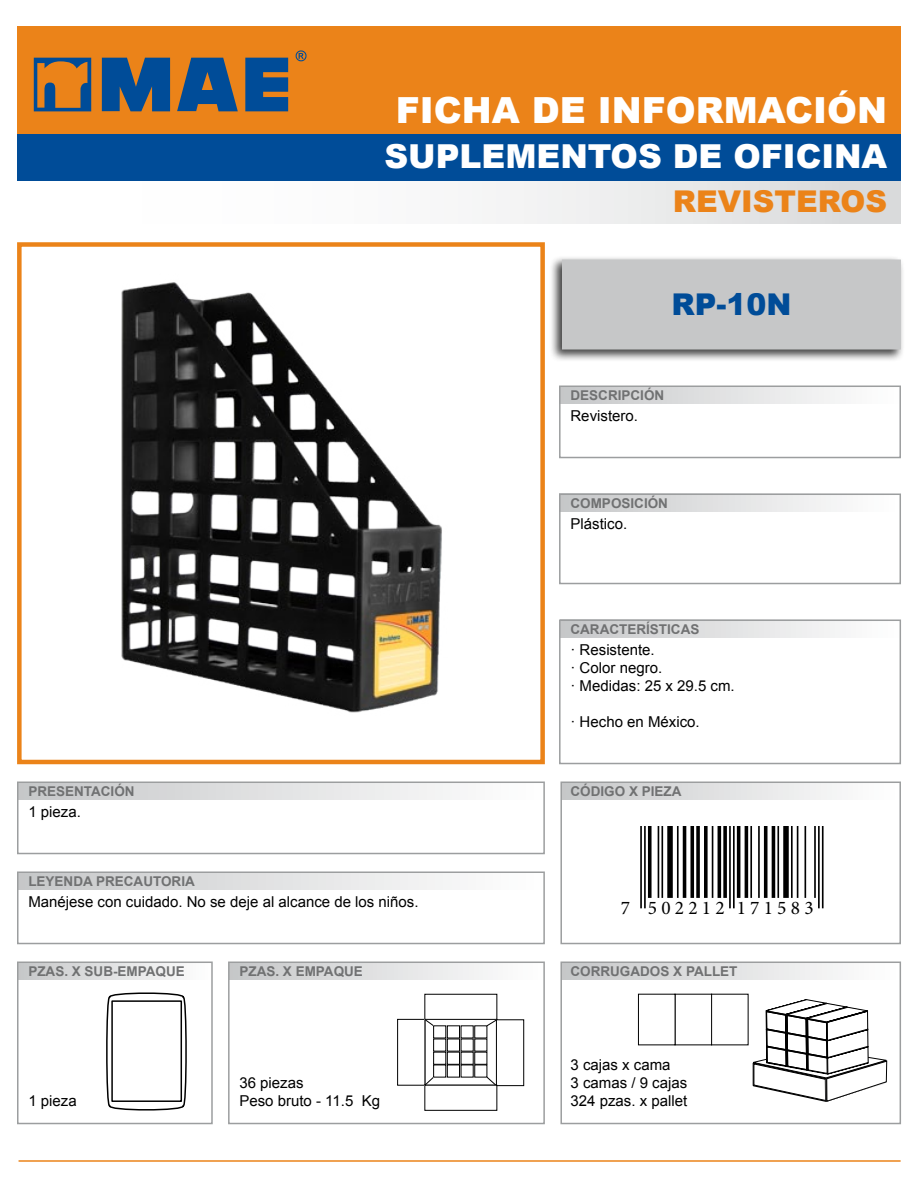
<style>
.page{position:relative;width:918px;height:1188px;background:#fff}
.page>*{position:absolute;margin:0;border:0;box-sizing:border-box;transform-origin:0 0}
.t1{font:900 36px "Arial";color:#fff}
.t2{font:900 33px "Arial";color:#fff}
.t3{font:900 30px "Arial";color:#eb8319}
.t4{font:900 30px "Arial";color:#004c98}
.t5{font:19.35px "Minion Pro";letter-spacing:.22em;color:#000}
.t6{font:15px/18px "Arial";color:#000}
.t7{font:700 13.5px "Arial";color:#707172}
</style>
<div class="page">
<div style="left:229px;top:963px;width:314px;height:17px;background:linear-gradient(to right,#c6c7c9,#fff)"></div>
<svg style="left:563px;top:965px;width:189px;height:15px;background:#d6d7d8"></svg>
<div style="left:561px;top:783px;width:338px;height:17px;background:linear-gradient(to right,#c6c7c9,#fff)"></div>
<div style="left:17px;top:170px;width:884px;height:54px;background:linear-gradient(to right,#fff,#dddedf)"></div>
<div style="left:17px;top:116px;width:884px;height:65px;background:#004c98"></div>
<div style="left:17px;top:26px;width:884px;height:108px;background:#eb8319"></div>
<hr style="left:19px;top:1160px;width:882px;height:2px;background:#eb8319">
<div style="left:17px;top:242px;width:528px;height:522px;border:4px solid #eb8319"></div>
<div style="left:549px;top:256px;width:356px;height:106px;background:#000;opacity:.75"></div>
<div style="left:562px;top:260px;width:339px;height:90px;background:#c6c7c8"></div>
<div style="left:560px;top:386px;width:340px;height:18px;background:linear-gradient(to right,#c6c7c9,#fff)"></div>
<div style="left:560px;top:494px;width:340px;height:18px;background:linear-gradient(to right,#c6c7c9,#fff)"></div>
<div style="left:560px;top:620px;width:340px;height:18px;background:linear-gradient(to right,#c6c7c8,#fff)"></div>
<div style="left:559px;top:620px;width:342px;height:144px;border:2px solid #9c9e9f"></div>
<div style="left:18px;top:783px;width:526px;height:17px;background:linear-gradient(to right,#c6c7c9,#fff)"></div>
<div style="left:559px;top:386px;width:342px;height:72px;border:2px solid #9c9e9f"></div>
<div style="left:559px;top:494px;width:342px;height:90px;border:2px solid #9c9e9f"></div>
<div style="left:17px;top:782px;width:528px;height:72px;border:2px solid #9c9e9f"></div>
<svg style="left:102px;top:58px;width:68px;height:53px;background:#215385"></svg>
<svg style="left:177px;top:58px;width:61px;height:53px"></svg>
<svg style="left:245px;top:58px;width:43px;height:53px;background:#1c5288"></svg>
<svg style="left:34px;top:58px;width:57px;height:53px"></svg>
<svg style="left:296px;top:50px;width:11px;height:11px"></svg>
<div style="left:18px;top:873px;width:526px;height:16px;background:linear-gradient(to right,#c6c7c9,#fff)"></div>
<div style="left:17px;top:871px;width:528px;height:73px;border:2px solid #9c9e9f"></div>
<div style="left:18px;top:963px;width:193px;height:17px;background:linear-gradient(to right,#c6c7c9,#fff)"></div>
<div style="left:228px;top:962px;width:317px;height:162px;border:2px solid #9c9e9f"></div>
<div style="left:17px;top:962px;width:196px;height:162px;border:2px solid #9c9e9f"></div>
<div style="left:560px;top:962px;width:341px;height:162px;border:2px solid #9c9e9f"></div>
<div style="left:560px;top:782px;width:341px;height:162px;border:2px solid #9c9e9f"></div>
<hr style="left:640px;top:827px;width:2px;height:81px;background:#000">
<hr style="left:644px;top:827px;width:2px;height:81px;background:#000">
<svg style="left:648px;top:827px;width:4px;height:71px"></svg>
<hr style="left:658px;top:827px;width:1px;height:71px;background:#000">
<hr style="left:661px;top:827px;width:2px;height:71px;background:#000">
<div style="left:667px;top:827px;width:6px;height:71px;background:#000"></div>
<hr style="left:677px;top:827px;width:2px;height:71px;background:#000">
<hr style="left:683px;top:827px;width:3px;height:71px;background:#000">
<svg style="left:690px;top:827px;width:4px;height:71px"></svg>
<svg style="left:696px;top:827px;width:4px;height:71px"></svg>
<svg style="left:704px;top:827px;width:4px;height:71px"></svg>
<hr style="left:712px;top:827px;width:1px;height:71px;background:#000">
<hr style="left:718px;top:827px;width:3px;height:71px;background:#000">
<svg style="left:723px;top:827px;width:4px;height:71px"></svg>
<hr style="left:729px;top:827px;width:2px;height:81px;background:#000">
<hr style="left:733px;top:827px;width:2px;height:81px;background:#000">
<hr style="left:737px;top:827px;width:3px;height:71px;background:#000">
<hr style="left:745px;top:827px;width:3px;height:71px;background:#000">
<hr style="left:750px;top:827px;width:2px;height:71px;background:#000">
<hr style="left:758px;top:827px;width:2px;height:71px;background:#000">
<svg style="left:764px;top:827px;width:4px;height:57px"></svg>
<hr style="left:772px;top:827px;width:3px;height:71px;background:#000">
<hr style="left:777px;top:827px;width:2px;height:71px;background:#000">
<div style="left:783px;top:827px;width:6px;height:71px;background:#000"></div>
<hr style="left:791px;top:827px;width:2px;height:71px;background:#000">
<hr style="left:797px;top:827px;width:1px;height:71px;background:#000">
<hr style="left:805px;top:827px;width:1px;height:71px;background:#000">
<hr style="left:814px;top:827px;width:2px;height:71px;background:#000">
<hr style="left:818px;top:827px;width:2px;height:81px;background:#000">
<hr style="left:822px;top:827px;width:2px;height:81px;background:#000">
<svg style="left:106px;top:992px;width:81px;height:119px"></svg>
<div style="left:112px;top:1001px;width:69px;height:100px;background:#fff"></div>
<div style="left:111px;top:1000px;width:71px;height:102px;border:2px solid #000"></div>
<svg style="left:425px;top:1020px;width:8px;height:7px"></svg>
<svg style="left:487px;top:1020px;width:9px;height:7px"></svg>
<svg style="left:486px;top:1076px;width:12px;height:11px"></svg>
<svg style="left:425px;top:1076px;width:10px;height:9px"></svg>
<div style="left:496px;top:1019px;width:28px;height:67px;border:1px solid #000"></div>
<div style="left:397px;top:1019px;width:28px;height:67px;border:1px solid #000"></div>
<div style="left:424px;top:994px;width:73px;height:26px;border:1px solid #000"></div>
<div style="left:424px;top:1085px;width:73px;height:26px;border:1px solid #000"></div>
<div style="left:433px;top:1025px;width:13px;height:13px;border:1px solid #000"></div>
<div style="left:447px;top:1025px;width:13px;height:13px;border:1px solid #000"></div>
<div style="left:433px;top:1038px;width:13px;height:14px;border:1px solid #000"></div>
<div style="left:447px;top:1038px;width:13px;height:14px;border:1px solid #000"></div>
<div style="left:461px;top:1038px;width:13px;height:14px;border:1px solid #000"></div>
<div style="left:474px;top:1038px;width:13px;height:14px;border:1px solid #000"></div>
<div style="left:433px;top:1052px;width:13px;height:13px;border:1px solid #000"></div>
<div style="left:447px;top:1052px;width:13px;height:13px;border:1px solid #000"></div>
<div style="left:433px;top:1064px;width:13px;height:14px;border:1px solid #000"></div>
<div style="left:447px;top:1064px;width:13px;height:14px;border:1px solid #000"></div>
<div style="left:461px;top:1064px;width:13px;height:14px;border:1px solid #000"></div>
<div style="left:474px;top:1064px;width:13px;height:14px;border:1px solid #000"></div>
<div style="left:675px;top:994px;width:37px;height:51px;border:1px solid #000"></div>
<div style="left:638px;top:994px;width:38px;height:51px;border:1px solid #000"></div>
<svg style="left:752px;top:884px;width:138px;height:278px"></svg>
<img style="left:121px;top:282px;width:321px;height:431px">
<h1 class="t1" style="left:396px;top:84px;width:493px">FICHA DE INFORMACIÓN</h1>
<h2 class="t2" style="left:384px;top:132px;width:504px">SUPLEMENTOS DE OFICINA</h2>
<h3 class="t3" style="left:673px;top:180px;width:216px">REVISTEROS</h3>
<h3 class="t4" style="left:671px;top:282px;width:121px">RP-10N</h3>
<p class="t7" style="left:571px;top:387px;width:95px">DESCRIPCIÓN</p>
<p class="t6" style="left:571px;top:407px;width:69px">Revistero.</p>
<p class="t7" style="left:571px;top:495px;width:99px">COMPOSICIÓN</p>
<p class="t6" style="left:571px;top:515px;width:58px">Plástico.</p>
<p class="t7" style="left:571px;top:621px;width:130px">CARACTERÍSTICAS</p>
<p class="t7" style="left:28px;top:783px;width:108px">PRESENTACIÓN</p>
<p class="t6" style="left:28px;top:803px;width:54px">1 pieza.</p>
<p class="t7" style="left:28px;top:873px;width:168px">LEYENDA PRECAUTORIA</p>
<p class="t6" style="left:28px;top:893px;width:392px">Manéjese con cuidado. No se deje al alcance de los niños.</p>
<p class="t6" style="left:571px;top:641px;width:166px">· Resistente.<br>· Color negro.<br>· Medidas: 25 x 29.5 cm.</p>
<p class="t6" style="left:571px;top:713px;width:131px">· Hecho en México.</p>
<p class="t7" style="left:571px;top:783px;width:113px">CÓDIGO X PIEZA</p>
<p class="t5" style="left:621px;top:895px;width:194px">7 502212 171583</p>
<p class="t7" style="left:28px;top:963px;width:158px">PZAS. X SUB-EMPAQUE</p>
<p class="t7" style="left:239px;top:963px;width:125px">PZAS. X EMPAQUE</p>
<p class="t7" style="left:571px;top:963px;width:169px">CORRUGADOS X PALLET</p>
<p class="t6" style="left:239px;top:1073px;width:66px">36 piezas</p>
<p class="t6" style="left:28px;top:1091px;width:50px">1 pieza</p>
<p class="t6" style="left:239px;top:1091px;width:142px">Peso bruto - 11.5 Kg</p>
<p class="t6" style="left:571px;top:1056px;width:118px">3 cajas x cama<br>3 camas / 9 cajas<br>324 pzas. x pallet</p>
</div>
